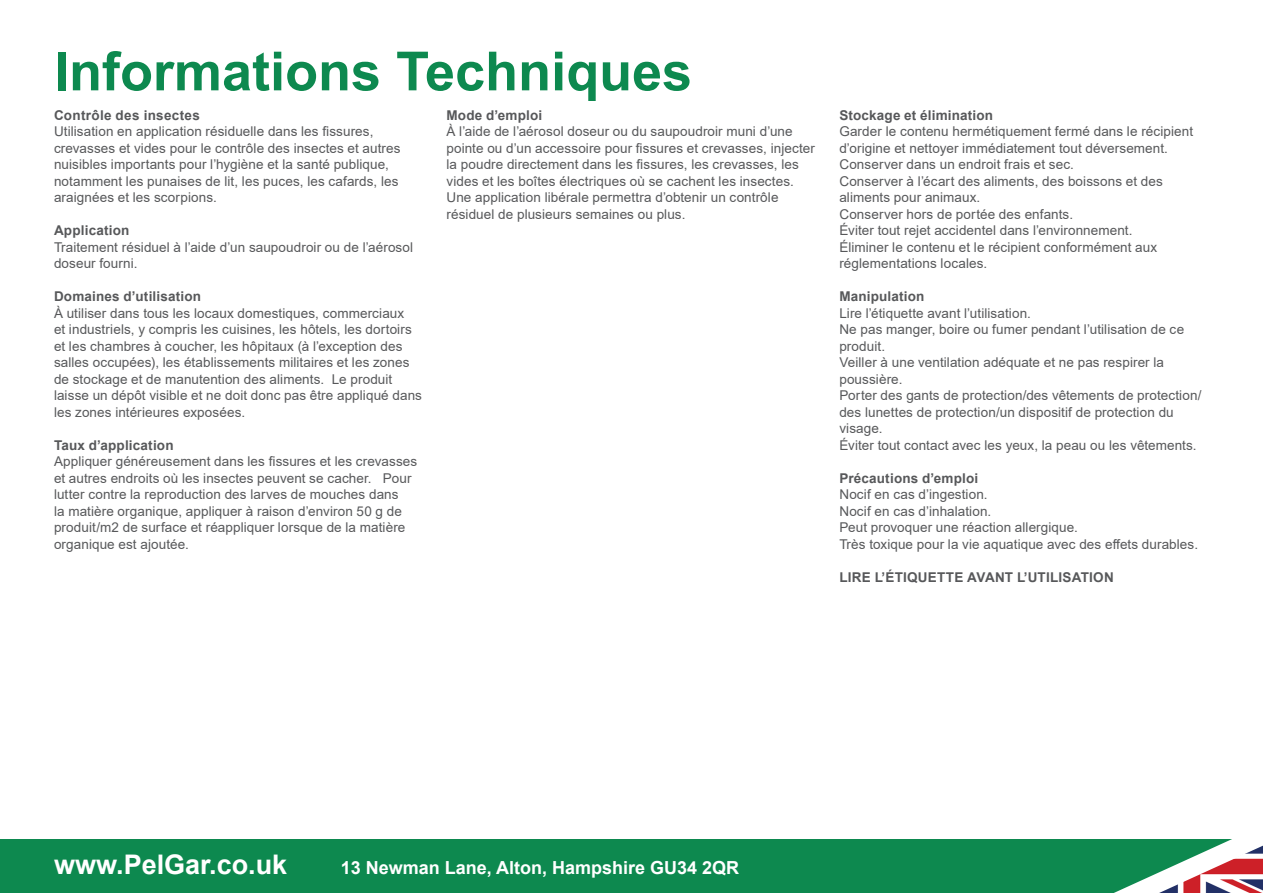
<style>
.page{position:relative;width:1263px;height:893px;background:#fff}
.page>*{position:absolute;margin:0;border:0;box-sizing:border-box;transform-origin:0 0}
.t1{font:700 54px "Arial";color:#0d894f}
.t2{font:700 27px "Arial";color:#fff}
.t3{font:700 18px "Arial";color:#fff}
.body_text{font:13.5px/16.5px "Arial";letter-spacing:.005em;color:#57585a}
.body_text-2{font:700 13.5px "Arial";letter-spacing:.015em;color:#57585a}
</style>
<div class="page">
<div style="left:0;top:840px;width:1263px;height:53px;background:#0d894f"></div>
<svg style="left:1114px;top:839px;width:149px;height:54px"></svg>
<p class="t1" style="left:54px;top:33px;width:640px">Informations Techniques</p>
<p class="body_text-2" style="left:54px;top:106px;width:147px">Contrôle des insectes</p>
<p class="body_text" style="left:54px;top:123px;width:348px">Utilisation en application résiduelle dans les fissures, crevasses et vides pour le contrôle des insectes et autres nuisibles importants pour l’hygiène et la santé publique, notamment les punaises de lit, les puces, les cafards, les araignées et les scorpions.</p>
<p class="body_text-2" style="left:54px;top:221px;width:77px">Application</p>
<p class="body_text" style="left:54px;top:239px;width:361px">Traitement résiduel à l’aide d’un saupoudroir ou de l’aérosol doseur fourni.</p>
<p class="body_text-2" style="left:54px;top:287px;width:149px">Domaines d’utilisation</p>
<p class="body_text" style="left:54px;top:305px;width:369px">À utiliser dans tous les locaux domestiques, commerciaux<br>et industriels, y compris les cuisines, les hôtels, les dortoirs et les chambres à coucher, les hôpitaux (à l’exception des salles occupées), les établissements militaires et les zones de stockage et de manutention des aliments. Le produit laisse un dépôt visible et ne doit donc pas être appliqué dans les zones intérieures exposées.</p>
<p class="body_text-2" style="left:54px;top:436px;width:121px">Taux d’application</p>
<p class="body_text" style="left:54px;top:453px;width:365px">Appliquer généreusement dans les fissures et les crevasses et autres endroits où les insectes peuvent se cacher. Pour lutter contre la reproduction des larves de mouches dans<br>la matière organique, appliquer à raison d’environ 50 g de produit/m2 de surface et réappliquer lorsque de la matière organique est ajoutée.</p>
<p class="body_text-2" style="left:446px;top:106px;width:97px">Mode d’emploi</p>
<p class="body_text" style="left:446px;top:123px;width:370px">À l’aide de l’aérosol doseur ou du saupoudroir muni d’une pointe ou d’un accessoire pour fissures et crevasses, injecter la poudre directement dans les fissures, les crevasses, les vides et les boîtes électriques où se cachent les insectes.<br>Une application libérale permettra d’obtenir un contrôle résiduel de plusieurs semaines ou plus.</p>
<p class="body_text-2" style="left:839px;top:106px;width:155px">Stockage et élimination</p>
<p class="body_text" style="left:839px;top:123px;width:355px">Garder le contenu hermétiquement fermé dans le récipient d’origine et nettoyer immédiatement tout déversement.</p>
<p class="body_text" style="left:839px;top:156px;width:236px">Conserver dans un endroit frais et sec.</p>
<p class="body_text" style="left:839px;top:173px;width:325px">Conserver à l’écart des aliments, des boissons et des aliments pour animaux.</p>
<p class="body_text" style="left:839px;top:206px;width:235px">Conserver hors de portée des enfants.</p>
<p class="body_text" style="left:839px;top:222px;width:295px">Éviter tout rejet accidentel dans l’environnement.</p>
<p class="body_text" style="left:839px;top:239px;width:319px">Éliminer le contenu et le récipient conformément aux réglementations locales.</p>
<p class="body_text-2" style="left:839px;top:287px;width:87px">Manipulation</p>
<p class="body_text" style="left:839px;top:305px;width:193px">Lire l’étiquette avant l’utilisation.</p>
<p class="body_text" style="left:839px;top:321px;width:346px">Ne pas manger, boire ou fumer pendant l’utilisation de ce produit.</p>
<p class="body_text" style="left:839px;top:354px;width:326px">Veiller à une ventilation adéquate et ne pas respirer la poussière.</p>
<p class="body_text" style="left:839px;top:387px;width:364px">Porter des gants de protection/des vêtements de protection/ des lunettes de protection/un dispositif de protection du visage.</p>
<p class="body_text" style="left:839px;top:437px;width:359px">Éviter tout contact avec les yeux, la peau ou les vêtements.</p>
<p class="body_text-2" style="left:839px;top:469px;width:140px">Précautions d’emploi</p>
<p class="body_text" style="left:839px;top:486px;width:150px">Nocif en cas d’ingestion.</p>
<p class="body_text" style="left:839px;top:503px;width:153px">Nocif en cas d’inhalation.</p>
<p class="body_text" style="left:839px;top:519px;width:240px">Peut provoquer une réaction allergique.</p>
<p class="body_text" style="left:839px;top:536px;width:360px">Très toxique pour la vie aquatique avec des effets durables.</p>
<p class="body_text-2" style="left:839px;top:568px;width:276px">LIRE L’ÉTIQUETTE AVANT L’UTILISATION</p>
<p class="t2" style="left:54px;top:846px;width:235px">www.PelGar.co.uk</p>
<p class="t3" style="left:341px;top:855px;width:400px">13 Newman Lane, Alton, Hampshire GU34 2QR</p>
</div>
